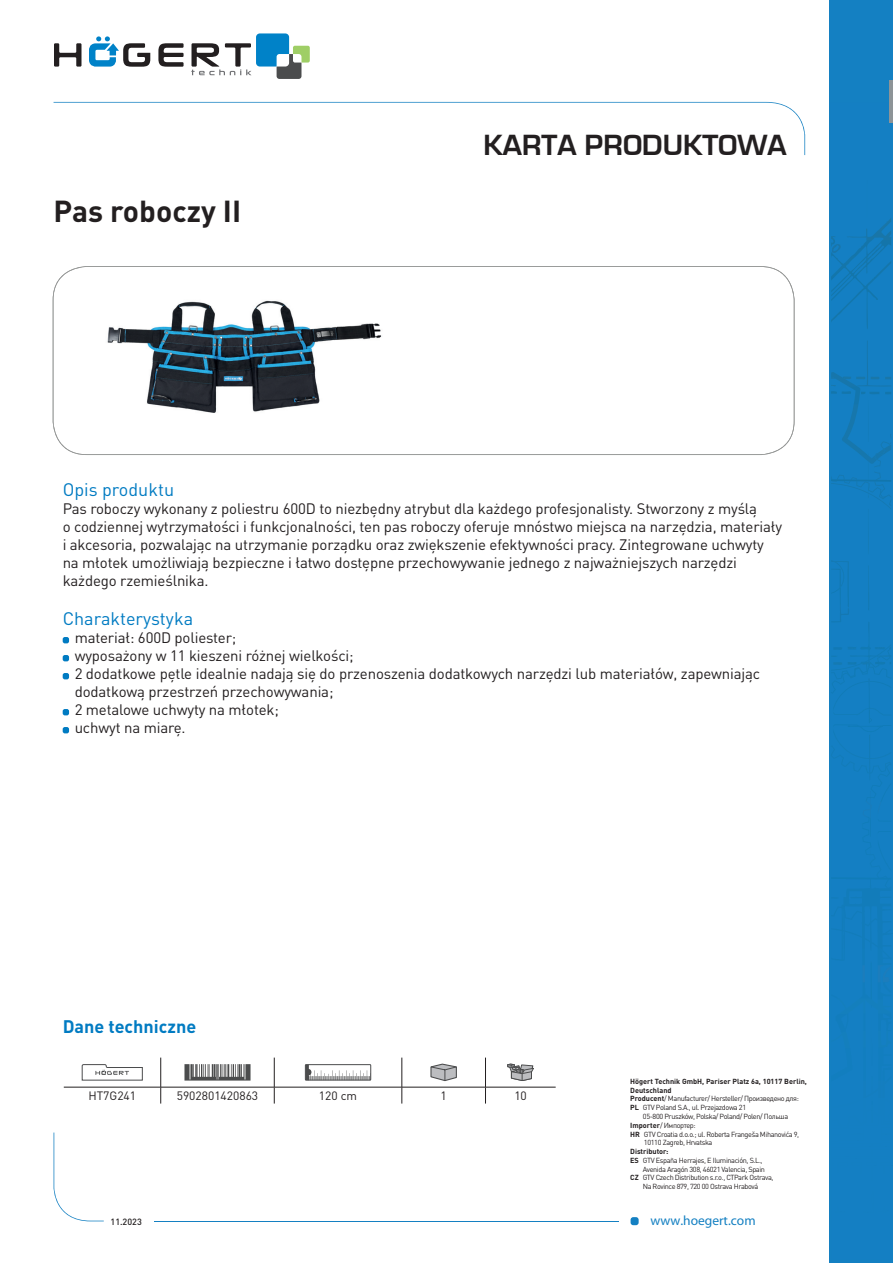
<style>
.page{position:relative;width:893px;height:1263px;background:#fff}
.page>*{position:absolute;margin:0;border:0;box-sizing:border-box;transform-origin:0 0}
.t1{font:700 30px "DIN Pro";color:#231f20}
.t2{font:700 27px "Euromode";color:#231f20}
.t3{font:18px "DIN Pro";color:#007bc2}
.t4{font:700 18px "DIN Pro";color:#007bc2}
.t5{font:15px/18px "DIN Pro";letter-spacing:-.01em;color:#231f20}
.t6{font:13.5px "Myriad Pro";color:#1480c2}
.t7{font:12px "DIN Pro";color:#231f20}
.t8{font:500 9px "DIN Pro";color:#231f20}
.t9{font:7.35px "DIN Pro";letter-spacing:-.05em;color:#231f20}
.t10{font:700 7.35px "DIN Pro";color:#231f20}
.s1{font-weight:700}
</style>
<div class="page">
<div style="left:631px;top:1217px;width:8px;height:8px;background:#1480c2;border-radius:3px"></div>
<svg style="left:54px;top:102px;width:751px;height:53px"></svg>
<svg style="left:54px;top:1132px;width:50px;height:89px"></svg>
<hr style="left:154px;top:1220px;width:465px;height:1px;background:#1480c2">
<div style="left:830px;top:0;width:63px;height:1263px;background:#1480c2"></div>
<img style="left:831px;top:273px;width:50px;height:56px">
<img style="left:867px;top:222px;width:24px;height:43px">
<img style="left:831px;top:222px;width:56px;height:42px">
<svg style="left:831px;top:341px;width:60px;height:422px"></svg>
<img style="left:848px;top:647px;width:43px;height:3px">
<hr style="left:890px;top:80px;width:3px;height:43px;background:#8d9497">
<svg style="left:53px;top:266px;width:741px;height:189px"></svg>
<svg style="left:54px;top:43px;width:27px;height:24px"></svg>
<svg style="left:158px;top:43px;width:26px;height:24px"></svg>
<svg style="left:89px;top:36px;width:61px;height:31px"></svg>
<svg style="left:191px;top:33px;width:119px;height:46px"></svg>
<svg style="left:63px;top:637px;width:6px;height:6px"></svg>
<svg style="left:63px;top:655px;width:6px;height:6px"></svg>
<svg style="left:63px;top:673px;width:6px;height:6px"></svg>
<svg style="left:63px;top:709px;width:6px;height:6px"></svg>
<svg style="left:63px;top:727px;width:6px;height:6px"></svg>
<img style="left:95px;top:289px;width:299px;height:139px">
<hr style="left:64px;top:1087px;width:97px;height:1px;background:#231f20">
<hr style="left:161px;top:1087px;width:113px;height:1px;background:#231f20">
<hr style="left:274px;top:1087px;width:128px;height:1px;background:#231f20">
<hr style="left:402px;top:1087px;width:83px;height:1px;background:#231f20">
<hr style="left:485px;top:1087px;width:71px;height:1px;background:#231f20">
<hr style="left:160px;top:1057px;width:1px;height:30px;background:#231f20">
<hr style="left:274px;top:1057px;width:1px;height:30px;background:#231f20">
<hr style="left:402px;top:1057px;width:1px;height:30px;background:#231f20">
<hr style="left:485px;top:1057px;width:1px;height:30px;background:#231f20">
<svg style="left:160px;top:1087px;width:1px;height:16px"></svg>
<svg style="left:274px;top:1087px;width:1px;height:16px"></svg>
<svg style="left:402px;top:1087px;width:1px;height:16px"></svg>
<svg style="left:485px;top:1087px;width:1px;height:16px"></svg>
<svg style="left:82px;top:1064px;width:61px;height:16px"></svg>
<svg style="left:184px;top:1064px;width:67px;height:16px"></svg>
<svg style="left:307px;top:1066px;width:62px;height:12px"></svg>
<div style="left:305px;top:1064px;width:66px;height:16px;border:1px solid #4b4c4d"></div>
<svg style="left:430px;top:1063px;width:27px;height:18px"></svg>
<svg style="left:507px;top:1064px;width:27px;height:17px"></svg>
<h1 class="t1" style="left:54px;top:186px;width:189px">Pas roboczy II</h1>
<h2 class="t2" style="left:484px;top:128px;width:305px">KARTA PRODUKTOWA</h2>
<p class="t3" style="left:63px;top:477px;width:113px">Opis produktu</p>
<p class="t5" style="left:63px;top:499px;width:721px">Pas roboczy wykonany z poliestru 600D to niezbędny atrybut dla każdego profesjonalisty. Stworzony z myślą<br>o codziennej wytrzymałości i funkcjonalności, ten pas roboczy oferuje mnóstwo miejsca na narzędzia, materiały i akcesoria, pozwalając na utrzymanie porządku oraz zwiększenie efektywności pracy. Zintegrowane uchwyty na młotek umożliwiają bezpieczne i łatwo dostępne przechowywanie jednego z najważniejszych narzędzi każdego rzemieślnika.</p>
<p class="t3" style="left:63px;top:607px;width:132px">Charakterystyka</p>
<p class="t5" style="left:75px;top:628px;width:687px">materiał: 600D poliester;<br>wyposażony w 11 kieszeni różnej wielkości;<br>2 dodatkowe pętle idealnie nadają się do przenoszenia dodatkowych narzędzi lub materiałów, zapewniając dodatkową przestrzeń przechowywania;<br>2 metalowe uchwyty na młotek;<br>uchwyt na miarę.</p>
<p class="t4" style="left:63px;top:1011px;width:135px">Dane techniczne</p>
<p class="t7" style="left:88px;top:1087px;width:49px">HT7G241</p>
<p class="t7" style="left:177px;top:1087px;width:83px">5902801420863</p>
<p class="t7" style="left:319px;top:1087px;width:40px">120 cm</p>
<p class="t7" style="left:441px;top:1087px;width:8px">1</p>
<p class="t7" style="left:514px;top:1087px;width:14px">10</p>
<p class="t10" style="left:630px;top:1075px;width:178px">Högert Technik GmbH, Pariser Platz 6a, 10117 Berlin,</p>
<p class="t10" style="left:630px;top:1084px;width:43px">Deutschland</p>
<p class="t9" style="left:630px;top:1094px;width:170px"><span class="s1">Producent</span>/ Manufacturer/ Hersteller/ Произведено для:</p>
<p class="t9" style="left:630px;top:1102px;width:117px"><span class="s1">PL</span> GTV Poland S.A., ul. Przejazdowa 21</p>
<p class="t9" style="left:643px;top:1111px;width:147px">05-800 Pruszków, Polska/ Poland/ Polen/ Польша</p>
<p class="t9" style="left:630px;top:1120px;width:67px"><span class="s1">Importer</span>/ Импортер:</p>
<p class="t9" style="left:630px;top:1129px;width:171px"><span class="s1">HR</span> GTV Croatia d.o.o.; ul. Roberta Frangeša Mihanovića 9,</p>
<p class="t9" style="left:644px;top:1138px;width:70px">10110 Zagreb, Hrvatska</p>
<p class="t10" style="left:630px;top:1145px;width:40px">Distributor:</p>
<p class="t9" style="left:630px;top:1155px;width:134px"><span class="s1">ES</span> GTV España Herrajes, E Iluminación, S.L.,</p>
<p class="t9" style="left:643px;top:1164px;width:124px">Avenida Aragón 308, 46021 Valencia, Spain</p>
<p class="t9" style="left:630px;top:1173px;width:145px"><span class="s1">CZ</span> GTV Czech Distribution s.r.o., CTPark Ostrava,</p>
<p class="t9" style="left:643px;top:1181px;width:117px">Na Rovince 879, 720 00 Ostrava Hrabová</p>
<p class="t8" style="left:111px;top:1215px;width:33px">11.2023</p>
<p class="t6" style="left:651px;top:1212px;width:107px">www.hoegert.com</p>
</div>
